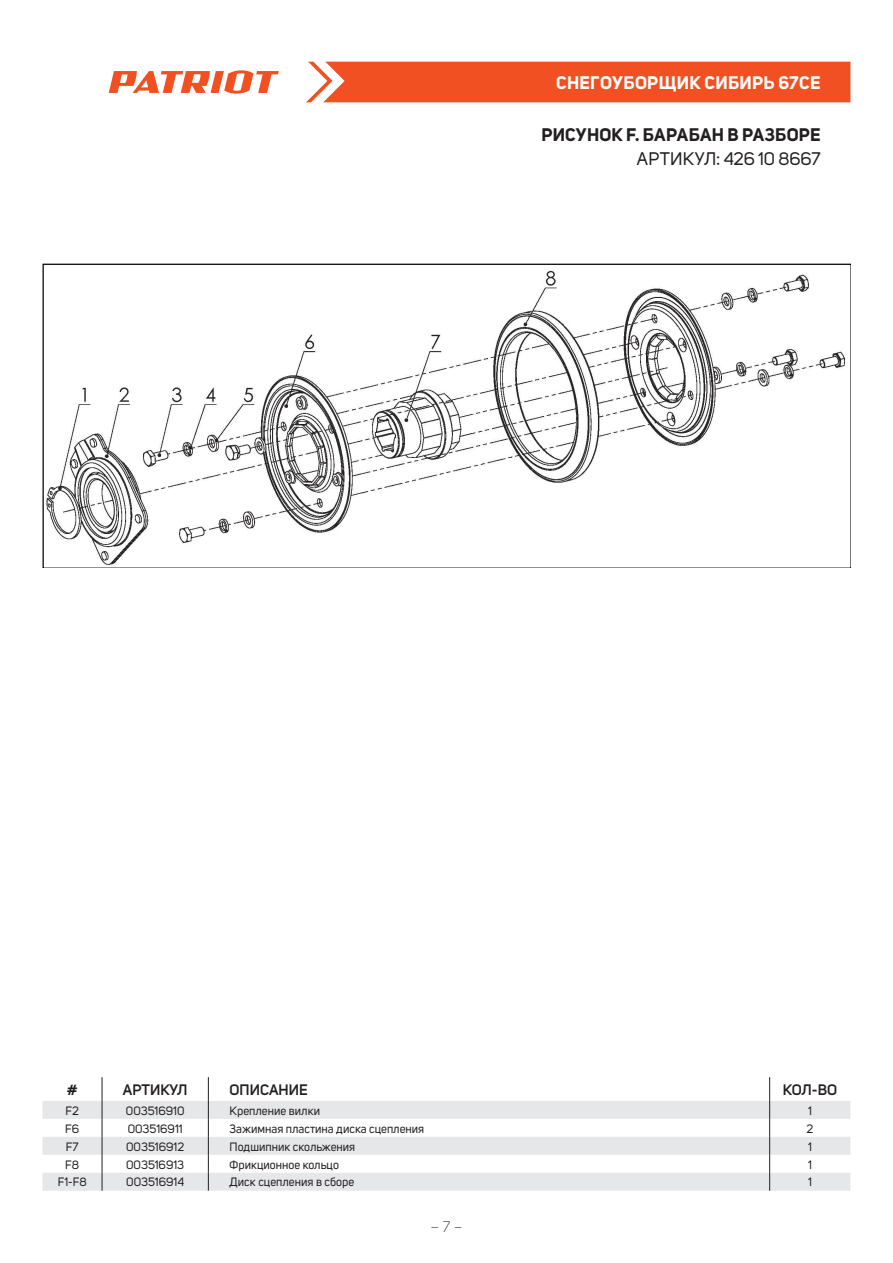
<style>
.page{position:relative;width:893px;height:1263px;background:#fff}
.page>*{position:absolute;margin:0;border:0;box-sizing:border-box;transform-origin:0 0}
.t1{font:700 18px "Uni Sans";letter-spacing:.015em;color:#231f20}
.t2{font:700 18px "Uni Sans";letter-spacing:.02em;color:#fff}
.t3{font:18px "Uni Sans";letter-spacing:-.005em;color:#231f20}
.t4{font:600 15px "Uni Sans";color:#231f20}
.t5{font:300 15px "Uni Sans";color:#231f20}
.t6{font:12px "Uni Sans";color:#231f20}
</style>
<div class="page">
<div style="left:306px;top:62px;width:544px;height:40px;background:#f15122"></div>
<svg style="left:109px;top:70px;width:170px;height:24px"></svg>
<svg style="left:43px;top:1101px;width:807px;height:90px;fill:#e6e7e9"></svg>
<svg style="left:102px;top:1077px;width:1px;height:114px"></svg>
<svg style="left:208px;top:1077px;width:1px;height:114px"></svg>
<svg style="left:769px;top:1077px;width:1px;height:114px"></svg>
<svg style="left:43px;top:264px;width:807px;height:304px"></svg>
<h1 class="t2" style="left:556px;top:72px;width:266px">СНЕГОУБОРЩИК СИБИРЬ 67CE</h1>
<h1 class="t1" style="left:541px;top:123px;width:280px">РИСУНОК F. БАРАБАН В РАЗБОРЕ</h1>
<h1 class="t3" style="left:637px;top:148px;width:185px">АРТИКУЛ: 426 10 8667</h1>
<p class="t4" style="left:67px;top:1081px;width:12px">#</p>
<p class="t4" style="left:123px;top:1081px;width:66px">АРТИКУЛ</p>
<p class="t4" style="left:230px;top:1081px;width:80px">ОПИСАНИЕ</p>
<p class="t4" style="left:783px;top:1081px;width:56px">КОЛ-ВО</p>
<p class="t6" style="left:66px;top:1103px;width:15px">F2</p>
<p class="t6" style="left:126px;top:1103px;width:60px">003516910</p>
<p class="t6" style="left:230px;top:1103px;width:92px">Крепление вилки</p>
<p class="t6" style="left:808px;top:1103px;width:5px">1</p>
<p class="t6" style="left:65px;top:1121px;width:16px">F6</p>
<p class="t6" style="left:128px;top:1121px;width:56px">003516911</p>
<p class="t6" style="left:230px;top:1121px;width:196px">Зажимная пластина диска сцепления</p>
<p class="t6" style="left:807px;top:1121px;width:8px">2</p>
<p class="t6" style="left:66px;top:1139px;width:14px">F7</p>
<p class="t6" style="left:126px;top:1139px;width:59px">003516912</p>
<p class="t6" style="left:230px;top:1139px;width:127px">Подшипник скольжения</p>
<p class="t6" style="left:808px;top:1139px;width:5px">1</p>
<p class="t6" style="left:65px;top:1157px;width:16px">F8</p>
<p class="t6" style="left:126px;top:1157px;width:60px">003516913</p>
<p class="t6" style="left:230px;top:1157px;width:111px">Фрикционное кольцо</p>
<p class="t6" style="left:808px;top:1157px;width:5px">1</p>
<p class="t6" style="left:58px;top:1175px;width:31px">F1-F8</p>
<p class="t6" style="left:126px;top:1175px;width:59px">003516914</p>
<p class="t6" style="left:230px;top:1175px;width:126px">Диск сцепления в сборе</p>
<p class="t6" style="left:808px;top:1175px;width:5px">1</p>
<p class="t5" style="left:430px;top:1218px;width:34px">– 7 –</p>
</div>
